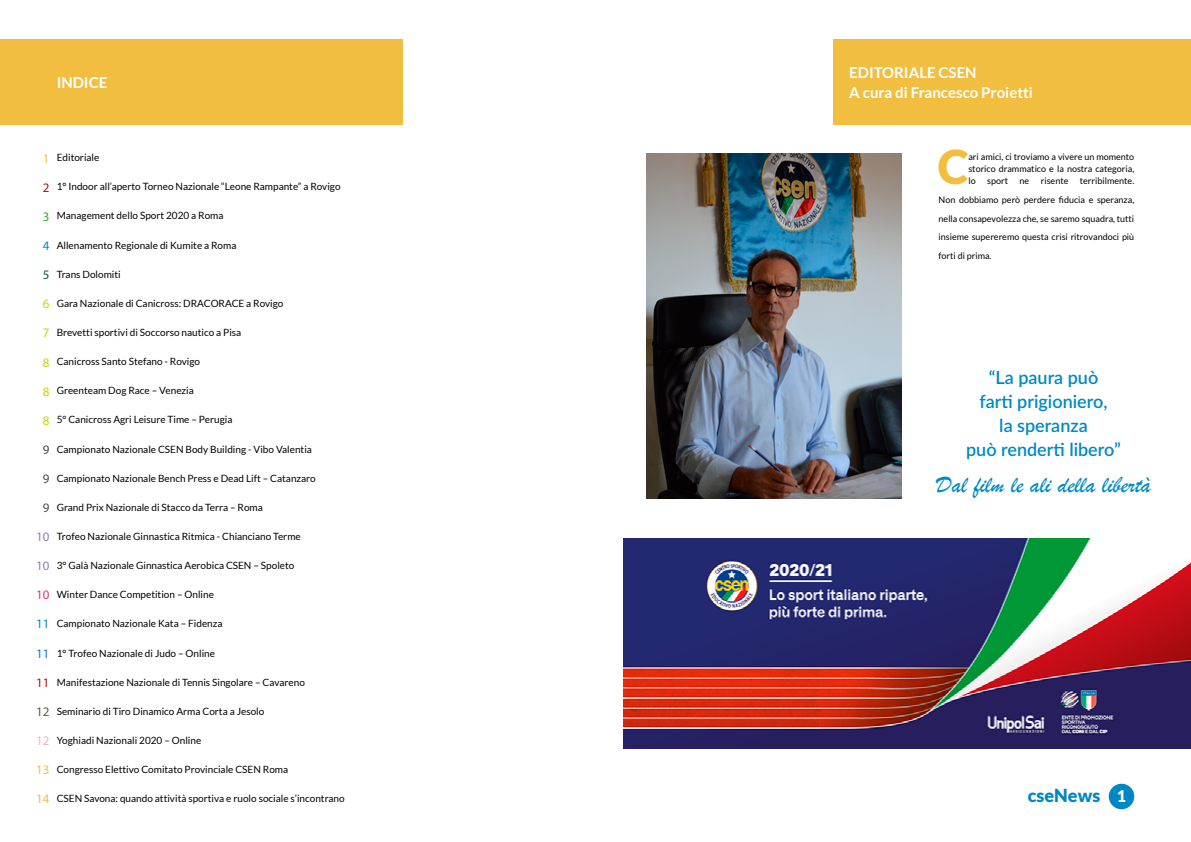
<style>
.page{position:relative;width:1191px;height:842px;background:#fff}
.page>*{position:absolute;margin:0;border:0;box-sizing:border-box;transform-origin:0 0}
.t1{font:900 46.6px "Lato";color:#f1be3f}
.t2{font:24px "Brush Script";color:#0089c4}
.t3{font:600 18px/24px "Lato";color:#0089c4;text-align:center}
.t4{font:900 18px "Lato";color:#0087c3}
.t5{font:700 15px/20px "Lato";color:#fff}
.t6{font:13px "Myriad Pro";color:#f1be3f}
.t7{font:13px "Myriad Pro";color:#0087c3}
.t8{font:13px "Myriad Pro";color:#c8d300}
.t9{font:13px "Myriad Pro";color:#927cb8}
.t10{font:13px "Myriad Pro";color:#ae0f0a}
.t11{font:13px "Myriad Pro";color:#4b4b4b}
.t12{font:13px "Myriad Pro";color:#e83181}
.t13{font:13px "Myriad Pro";color:#515b3d}
.t14{font:13px "Myriad Pro";color:#f6b2ba}
.t15{font:13px "Myriad Pro";color:#3fa535}
.t16{font:13px "Myriad Pro";color:#006124}
.t17{font:10px "Lato";color:#000}
.t18{font:9px/18.6px "Lato";color:#000;text-align:justify}
.s1{font-size:16px;color:#fff}
</style>
<div class="page">
<div style="left:0;top:40px;width:402px;height:85px;background:#f1be3f"></div>
<div style="left:833px;top:40px;width:358px;height:85px;background:#f1be3f"></div>
<img style="left:646px;top:153px;width:255px;height:345px">
<img style="left:624px;top:539px;width:567px;height:209px">
<div style="left:1108px;top:784px;width:26px;height:25px;background:#0087c3;border-radius:50%"></div>
<h3 class="t5" style="left:57px;top:73px;width:52px">INDICE</h3>
<p class="t17" style="left:57px;top:152px;width:44px">Editoriale</p>
<p class="t17" style="left:57px;top:181px;width:285px">1° Indoor all’aperto Torneo Nazionale “Leone Rampante” a Rovigo</p>
<p class="t17" style="left:57px;top:210px;width:168px">Management dello Sport 2020 a Roma</p>
<p class="t17" style="left:57px;top:239px;width:181px">Allenamento Regionale di Kumite a Roma</p>
<p class="t17" style="left:57px;top:268px;width:66px">Trans Dolomiti</p>
<p class="t17" style="left:57px;top:298px;width:228px">Gara Nazionale di Canicross: DRACORACE a Rovigo</p>
<p class="t17" style="left:57px;top:327px;width:186px">Brevetti sportivi di Soccorso nautico a Pisa</p>
<p class="t17" style="left:57px;top:356px;width:145px">Canicross Santo Stefano - Rovigo</p>
<p class="t17" style="left:57px;top:385px;width:139px">Greenteam Dog Race – Venezia</p>
<p class="t17" style="left:57px;top:414px;width:177px">5° Canicross Agri Leisure Time – Perugia</p>
<p class="t17" style="left:57px;top:443px;width:257px">Campionato Nazionale CSEN Body Building - Vibo Valentia</p>
<p class="t17" style="left:57px;top:472px;width:261px">Campionato Nazionale Bench Press e Dead Lift – Catanzaro</p>
<p class="t17" style="left:57px;top:502px;width:208px">Grand Prix Nazionale di Stacco da Terra – Roma</p>
<p class="t17" style="left:57px;top:531px;width:245px">Trofeo Nazionale Ginnastica Ritmica - Chianciano Terme</p>
<p class="t17" style="left:57px;top:560px;width:239px">3° Galà Nazionale Ginnastica Aerobica CSEN – Spoleto</p>
<p class="t17" style="left:57px;top:589px;width:159px">Winter Dance Competition – Online</p>
<p class="t17" style="left:57px;top:618px;width:167px">Campionato Nazionale Kata – Fidenza</p>
<p class="t17" style="left:57px;top:647px;width:160px">1° Trofeo Nazionale di Judo – Online</p>
<p class="t17" style="left:57px;top:676px;width:250px">Manifestazione Nazionale di Tennis Singolare – Cavareno</p>
<p class="t17" style="left:57px;top:706px;width:209px">Seminario di Tiro Dinamico Arma Corta a Jesolo</p>
<p class="t17" style="left:57px;top:735px;width:146px">Yoghiadi Nazionali 2020 – Online</p>
<p class="t17" style="left:57px;top:764px;width:233px">Congresso Elettivo Comitato Provinciale CSEN Roma</p>
<p class="t17" style="left:57px;top:793px;width:289px">CSEN Savona: quando attività sportiva e ruolo sociale s’incontrano</p>
<h3 class="t6" style="left:43px;top:150px;width:8px">1</h3>
<h3 class="t10" style="left:43px;top:180px;width:8px">2</h3>
<h3 class="t15" style="left:43px;top:209px;width:8px">3</h3>
<h3 class="t7" style="left:43px;top:238px;width:8px">4</h3>
<h3 class="t16" style="left:43px;top:267px;width:8px">5</h3>
<h3 class="t8" style="left:43px;top:296px;width:8px">6</h3>
<h3 class="t8" style="left:43px;top:325px;width:8px">7</h3>
<h3 class="t8" style="left:43px;top:354px;width:8px">8</h3>
<h3 class="t8" style="left:43px;top:383px;width:8px">8</h3>
<h3 class="t8" style="left:43px;top:412px;width:8px">8</h3>
<h3 class="t11" style="left:43px;top:441px;width:8px">9</h3>
<h3 class="t11" style="left:43px;top:470px;width:8px">9</h3>
<h3 class="t11" style="left:43px;top:500px;width:8px">9</h3>
<h3 class="t9" style="left:36px;top:529px;width:15px">10</h3>
<h3 class="t9" style="left:36px;top:558px;width:15px">10</h3>
<h3 class="t12" style="left:36px;top:587px;width:15px">10</h3>
<h3 class="t7" style="left:36px;top:616px;width:15px">11</h3>
<h3 class="t7" style="left:36px;top:645px;width:15px">11</h3>
<h3 class="t10" style="left:36px;top:674px;width:15px">11</h3>
<h3 class="t13" style="left:36px;top:703px;width:15px">12</h3>
<h3 class="t14" style="left:36px;top:732px;width:15px">12</h3>
<h3 class="t6" style="left:36px;top:761px;width:15px">13</h3>
<h3 class="t6" style="left:36px;top:791px;width:15px">14</h3>
<h3 class="t5" style="left:849px;top:63px;width:185px">EDITORIALE CSEN<br>A cura di Francesco Proietti</h3>
<h1 class="t1" style="left:937px;top:140px;width:32px">C</h1>
<p class="t18" style="left:968px;top:151px;width:167px;line-height:12px">ari amici, ci troviamo a vivere un momento storico drammatico e la nostra categoria, lo</p>
<p class="t18" style="left:938px;top:172px;width:197px;text-indent:141px">terribilmente.<br>Non dobbiamo però perdere fiducia e speranza, nella consapevolezza che, se saremo squadra, tutti insieme supereremo questa crisi ritrovandoci più forti di prima.</p>
<p class="t18" style="left:987px;top:172px;width:22px">sport</p>
<p class="t18" style="left:1019px;top:172px;width:11px">ne</p>
<p class="t18" style="left:1040px;top:172px;width:29px">risente</p>
<h3 class="t3" style="left:966px;top:365px;width:156px">“La paura può<br>farti prigioniero,<br>la speranza<br>può renderti libero”</h3>
<h2 class="t2" style="left:936px;top:470px;width:216px">Dal film le ali della libertà</h2>
<h3 class="t4" style="left:1027px;top:785px;width:100px">cseNews <span class="s1">1</span></h3>
</div>
